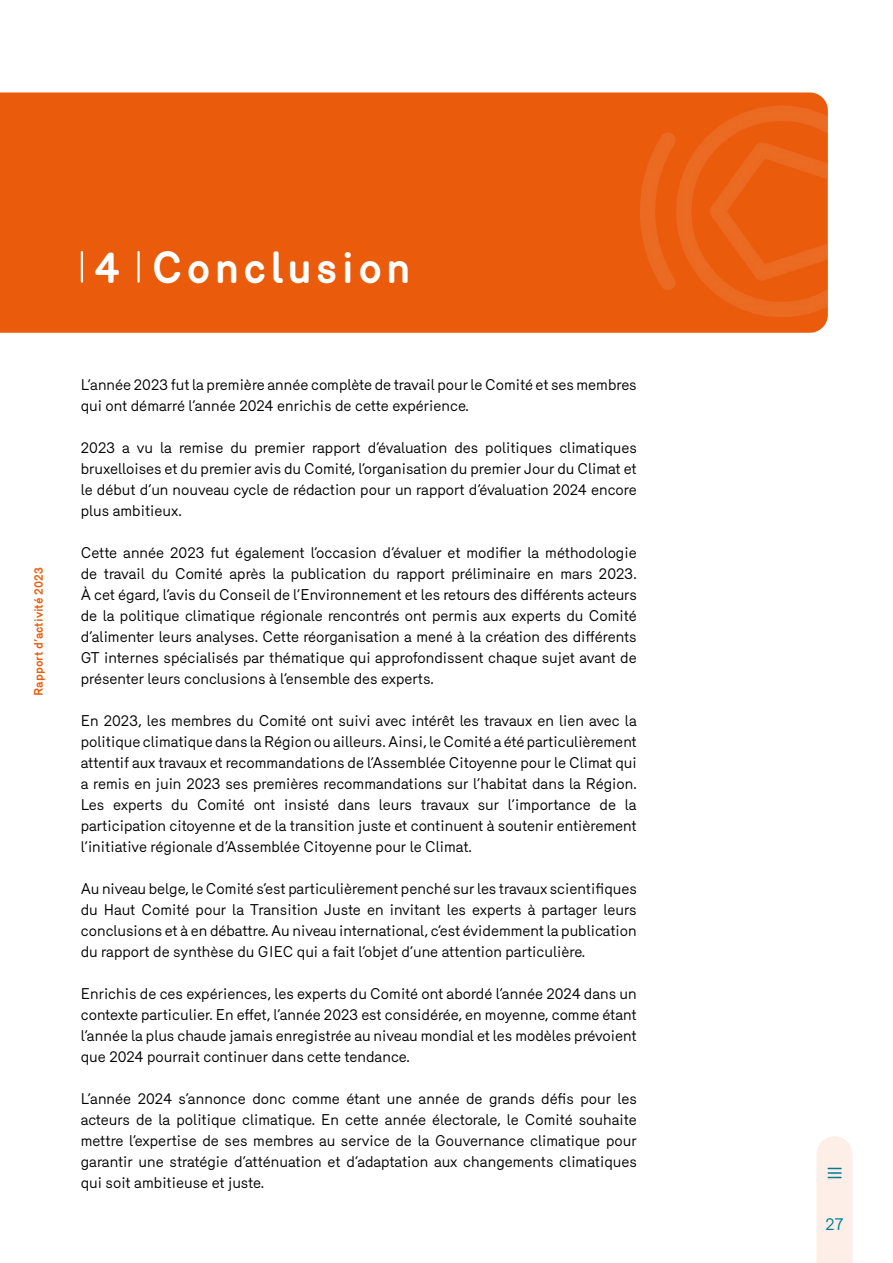
<style>
.page{position:relative;width:893px;height:1263px;background:#fff}
.page>*{position:absolute;margin:0;border:0;box-sizing:border-box;transform-origin:0 0}
.TITRE_PARTIE{font:700 43.5px "Merkury";letter-spacing:.08em;color:#fff}
.t1{font:16.5px "Merkury";color:#007a93}
.BODYTEXT{font:15px/21px "Merkury";color:#000;text-align:justify}
.t2{font:700 12px "Merkury";color:#ea5b0c}
</style>
<div class="page">
<div style="left:0;top:92px;width:562px;height:241px;background:#ea5b0c"></div>
<img style="left:562px;top:92px;width:266px;height:241px">
<svg style="left:816px;top:1136px;width:37px;height:127px;background:#f9eee7"></svg>
<hr style="left:81px;top:252px;width:2px;height:30px;background:#fff">
<hr style="left:137px;top:252px;width:3px;height:30px;background:#fff">
<p class="TITRE_PARTIE" style="left:95px;top:235px;width:318px">4 Conclusion</p>
<p class="t2" style="left:30px;top:696px;width:131px;rotate:-90deg">Rapport d’activité 2023</p>
<p class="BODYTEXT" style="left:81px;top:373px;width:557px">L’année 2023 fut la première année complète de travail pour le Comité et ses membres qui ont démarré l’année 2024 enrichis de cette expérience.</p>
<p class="BODYTEXT" style="left:81px;top:436px;width:557px">2023 a vu la remise du premier rapport d’évaluation des politiques climatiques bruxelloises et du premier avis du Comité, l’organisation du premier Jour du Climat et le début d’un nouveau cycle de rédaction pour un rapport d’évaluation 2024 encore plus ambitieux.</p>
<p class="BODYTEXT" style="left:81px;top:541px;width:557px">Cette année 2023 fut également l’occasion d’évaluer et modifier la méthodologie de travail du Comité après la publication du rapport préliminaire en mars 2023.<br>À cet égard, l’avis du Conseil de l’Environnement et les retours des différents acteurs de la politique climatique régionale rencontrés ont permis aux experts du Comité d’alimenter leurs analyses. Cette réorganisation a mené à la création des différents GT internes spécialisés par thématique qui approfondissent chaque sujet avant de présenter leurs conclusions à l’ensemble des experts.</p>
<p class="BODYTEXT" style="left:81px;top:709px;width:558px">En 2023, les membres du Comité ont suivi avec intérêt les travaux en lien avec la politique climatique dans la Région ou ailleurs. Ainsi, le Comité a été particulièrement attentif aux travaux et recommandations de l’Assemblée Citoyenne pour le Climat qui a remis en juin 2023 ses premières recommandations sur l’habitat dans la Région.<br>Les experts du Comité ont insisté dans leurs travaux sur l’importance de la participation citoyenne et de la transition juste et continuent à soutenir entièrement l’initiative régionale d’Assemblée Citoyenne pour le Climat.</p>
<p class="BODYTEXT" style="left:81px;top:877px;width:557px">Au niveau belge, le Comité s’est particulièrement penché sur les travaux scientifiques du Haut Comité pour la Transition Juste en invitant les experts à partager leurs conclusions et à en débattre. Au niveau international, c’est évidemment la publication du rapport de synthèse du GIEC qui a fait l’objet d’une attention particulière.</p>
<p class="BODYTEXT" style="left:81px;top:982px;width:557px">Enrichis de ces expériences, les experts du Comité ont abordé l’année 2024 dans un contexte particulier. En effet, l’année 2023 est considérée, en moyenne, comme étant l’année la plus chaude jamais enregistrée au niveau mondial et les modèles prévoient que 2024 pourrait continuer dans cette tendance.</p>
<p class="BODYTEXT" style="left:81px;top:1087px;width:557px">L’année 2024 s’annonce donc comme étant une année de grands défis pour les acteurs de la politique climatique. En cette année électorale, le Comité souhaite mettre l’expertise de ses membres au service de la Gouvernance climatique pour garantir une stratégie d’atténuation et d’adaptation aux changements climatiques qui soit ambitieuse et juste.</p>
<p class="t1" style="left:825px;top:1212px;width:20px">27</p>
</div>
